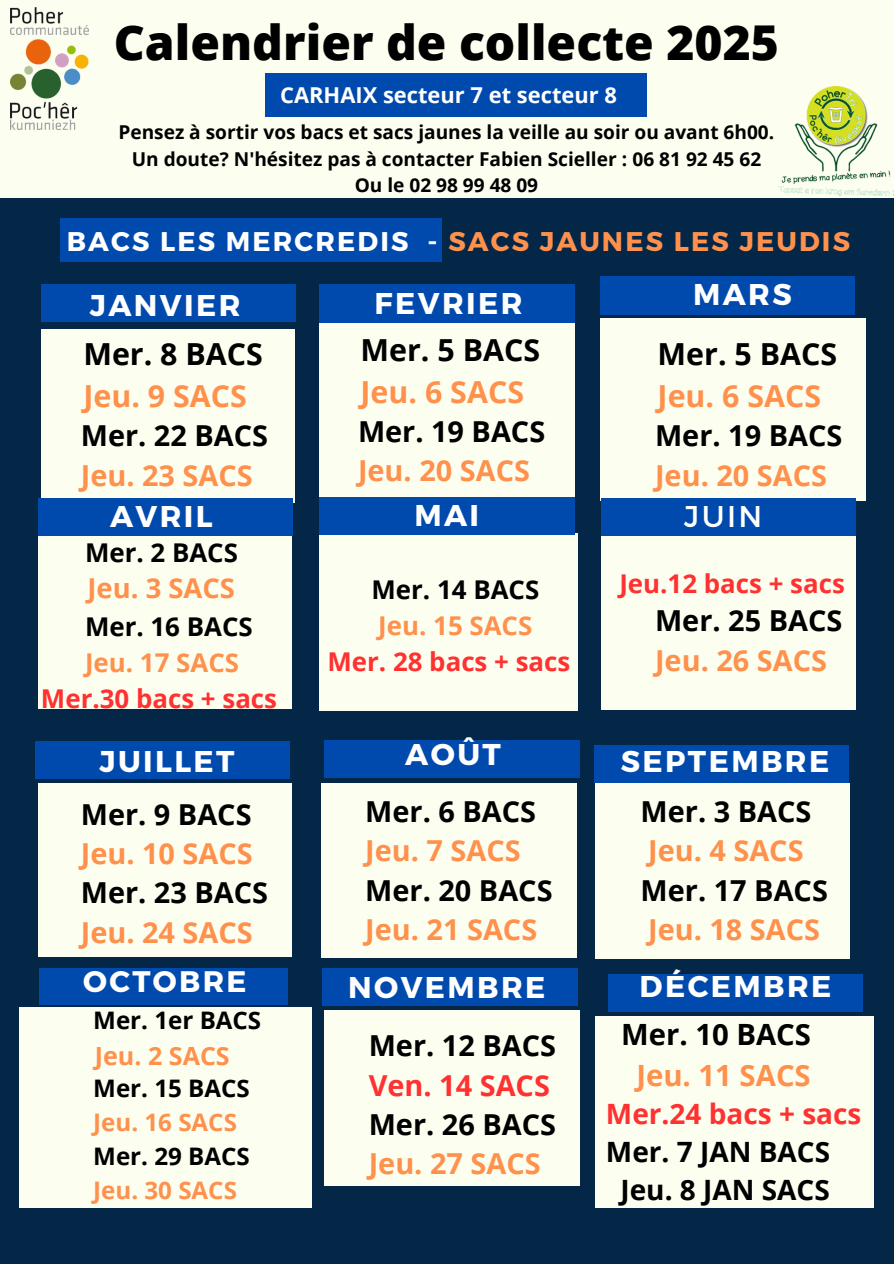
<style>
.page{position:relative;width:894px;height:1264px;background:#fff}
.page>*{position:absolute;margin:0;border:0;box-sizing:border-box;transform-origin:0 0}
.t1{font:800 48px "Open Sans";color:#000}
.t2{font:700 30.3px/41.7px "Open Sans";color:#000}
.t3{font:700 30px "Montserrat";letter-spacing:.08em;color:#fff}
.t4{font:30px "Montserrat";color:#fff}
.t5{font:700 29.7px "Montserrat";letter-spacing:.08em;color:#fff}
.t6{font:700 29.25px/40.5px "Open Sans";color:#000;text-align:center}
.t7{font:700 28.8px/39.3px "Open Sans";color:#000}
.t8{font:700 28.8px "Open Sans";color:#ff914d}
.t9{font:700 28.05px "Open Sans";color:#000}
.t10{font:700 28.05px "Open Sans";color:#ff3131}
.t11{font:700 27.3px "Open Sans";color:#ff914d}
.t12{font:700 27px "Montserrat";letter-spacing:.08em;color:#ff914d}
.t13{font:700 25.8px/36px "Open Sans";color:#ff3131;text-align:center}
.t14{font:700 25.8px/36px "Open Sans";color:#000}
.t15{font:700 25.05px "Open Sans";color:#ff914d}
.t16{font:700 24.15px "Open Sans";color:#000}
.t17{font:700 24.15px "Open Sans";color:#ff914d}
.t18{font:700 21.9px "Open Sans";color:#fff}
.t19{font:700 19.05px "Open Sans";color:#000}
.s1{color:#fff}
.s2{color:#ff914d}
.s3{color:#000}
.s4{color:#ff3131}
</style>
<div class="page">
<div style="left:0;top:0;width:893px;height:1263px;background:#fcfff0"></div>
<div style="left:0;top:198px;width:893px;height:1065px;background:#052747"></div>
<div style="left:41px;top:329px;width:253px;height:174px;background:#fcfff0"></div>
<div style="left:41px;top:285px;width:254px;height:37px;background:#004aad"></div>
<div style="left:319px;top:322px;width:255px;height:175px;background:#fcfff0"></div>
<div style="left:319px;top:285px;width:255px;height:37px;background:#004aad"></div>
<div style="left:600px;top:318px;width:265px;height:182px;background:#fcfff0"></div>
<div style="left:600px;top:277px;width:254px;height:37px;background:#004aad"></div>
<div style="left:38px;top:535px;width:253px;height:173px;background:#fcfff0"></div>
<div style="left:38px;top:498px;width:254px;height:38px;background:#004aad"></div>
<div style="left:319px;top:534px;width:258px;height:176px;background:#fcfff0"></div>
<div style="left:319px;top:497px;width:255px;height:37px;background:#004aad"></div>
<div style="left:601px;top:534px;width:254px;height:175px;background:#fcfff0"></div>
<div style="left:601px;top:498px;width:254px;height:38px;background:#004aad"></div>
<div style="left:38px;top:783px;width:253px;height:173px;background:#fcfff0"></div>
<div style="left:35px;top:741px;width:254px;height:37px;background:#004aad"></div>
<div style="left:321px;top:783px;width:255px;height:174px;background:#fcfff0"></div>
<div style="left:324px;top:740px;width:255px;height:37px;background:#004aad"></div>
<div style="left:595px;top:783px;width:254px;height:175px;background:#fcfff0"></div>
<div style="left:594px;top:745px;width:254px;height:37px;background:#004aad"></div>
<div style="left:20px;top:1007px;width:291px;height:200px;background:#fcfff0"></div>
<div style="left:39px;top:968px;width:248px;height:36px;background:#004aad"></div>
<div style="left:324px;top:1010px;width:255px;height:175px;background:#fcfff0"></div>
<div style="left:322px;top:968px;width:255px;height:37px;background:#004aad"></div>
<div style="left:595px;top:1016px;width:278px;height:191px;background:#fcfff0"></div>
<div style="left:608px;top:974px;width:254px;height:37px;background:#004aad"></div>
<img style="left:10px;top:7px;width:79px;height:123px">
<img style="left:778px;top:86px;width:115px;height:110px">
<div style="left:265px;top:73px;width:381px;height:43px;background:#004aad"></div>
<div style="left:60px;top:218px;width:381px;height:43px;background:#004aad"></div>
<p class="t1" style="left:114px;top:9px;width:666px">Calendrier de collecte 2025</p>
<p class="t18" style="left:280px;top:80px;width:338px">CARHAIX secteur 7 et secteur 8</p>
<h1 class="t19" style="left:118px;top:119px;width:657px">Pensez à sortir vos bacs et sacs jaunes la veille au soir ou avant 6h00.</h1>
<p class="t19" style="left:132px;top:145px;width:630px">Un doute? N'hésitez pas à contacter Fabien Scieller : 06 81 92 45 62</p>
<p class="t19" style="left:354px;top:172px;width:185px">Ou le 02 98 99 48 09</p>
<h6 class="t12" style="left:67px;top:224px;width:784px"><span class="s1">BACS LES MERCREDIS -</span> SACS JAUNES LES JEUDIS</h6>
<p class="t3" style="left:90px;top:285px;width:152px">JANVIER</p>
<p class="t3" style="left:374px;top:284px;width:149px">FEVRIER</p>
<p class="t3" style="left:692px;top:274px;width:100px">MARS</p>
<h4 class="t2" style="left:83px;top:333px;width:181px">Mer. 8 BACS<br><span class="s2">Jeu. 9 SACS</span></h4>
<h4 class="t7" style="left:81px;top:415px;width:189px">Mer. 22 BACS</h4>
<p class="t8" style="left:81px;top:455px;width:173px">Jeu. 23 SACS</p>
<p class="t2" style="left:360px;top:328px;width:181px">Mer. 5 BACS<br><span class="s2">Jeu. 6 SACS</span></p>
<p class="t7" style="left:358px;top:411px;width:189px">Mer. 19 BACS</p>
<p class="t8" style="left:358px;top:450px;width:173px">Jeu. 20 SACS</p>
<h2 class="t2" style="left:657px;top:333px;width:181px">Mer. 5 BACS<br><span class="s2">Jeu. 6 SACS</span></h2>
<h2 class="t7" style="left:655px;top:415px;width:189px">Mer. 19 BACS</h2>
<p class="t8" style="left:655px;top:455px;width:173px">Jeu. 20 SACS</p>
<p class="t3" style="left:110px;top:497px;width:104px">AVRIL</p>
<h5 class="t3" style="left:414px;top:496px;width:66px">MAI</h5>
<p class="t4" style="left:684px;top:497px;width:79px">JUIN</p>
<p class="t14" style="left:85px;top:533px;width:154px">Mer. 2 BACS</p>
<p class="t11" style="left:87px;top:568px;width:149px">Jeu. 3 SACS</p>
<p class="t14" style="left:85px;top:608px;width:169px">Mer. 16 BACS<br><span class="s2">Jeu. 17 SACS</span></p>
<h2 class="t13" style="left:41px;top:680px;width:237px">Mer.30 bacs + sacs</h2>
<h2 class="t3" style="left:99px;top:742px;width:136px">JUILLET</h2>
<p class="t7" style="left:81px;top:793px;width:189px">Mer. 9 BACS<br><span class="s2">Jeu. 10 SACS<br></span>Mer. 23 BACS</p>
<p class="t8" style="left:81px;top:912px;width:173px">Jeu. 24 SACS</p>
<p class="t13" style="left:327px;top:571px;width:244px"><span class="s3">Mer. 14 BACS<br></span><span class="s2">Jeu. 15 SACS<br></span>Mer. 28 bacs + sacs</p>
<h6 class="t13" style="left:619px;top:565px;width:227px">Jeu.12 bacs + sacs</h6>
<h6 class="t7" style="left:655px;top:600px;width:189px">Mer. 25 BACS</h6>
<h2 class="t8" style="left:655px;top:640px;width:173px">Jeu. 26 SACS</h2>
<p class="t3" style="left:405px;top:735px;width:97px">AOÛT</p>
<h4 class="t7" style="left:365px;top:791px;width:189px">Mer. 6 BACS<br><span class="s2">Jeu. 7 SACS<br></span>Mer. 20 BACS</h4>
<p class="t8" style="left:365px;top:909px;width:173px">Jeu. 21 SACS</p>
<h4 class="t3" style="left:620px;top:741px;width:210px">SEPTEMBRE</h4>
<p class="t7" style="left:640px;top:791px;width:189px">Mer. 3 BACS<br><span class="s2">Jeu. 4 SACS<br></span>Mer. 17 BACS</p>
<h3 class="t8" style="left:648px;top:909px;width:173px">Jeu. 18 SACS</h3>
<p class="t5" style="left:83px;top:961px;width:165px">OCTOBRE</p>
<p class="t3" style="left:348px;top:968px;width:199px">NOVEMBRE</p>
<h2 class="t3" style="left:639px;top:967px;width:193px">DÉCEMBRE</h2>
<p class="t16" style="left:93px;top:1002px;width:169px">Mer. 1er BACS</p>
<h2 class="t15" style="left:95px;top:1038px;width:136px">Jeu. 2 SACS</h2>
<h2 class="t16" style="left:93px;top:1071px;width:158px">Mer. 15 BACS</h2>
<p class="t17" style="left:93px;top:1105px;width:145px">Jeu. 16 SACS</p>
<p class="t16" style="left:93px;top:1139px;width:158px">Mer. 29 BACS</p>
<h4 class="t17" style="left:93px;top:1172px;width:145px">Jeu. 30 SACS</h4>
<h6 class="t7" style="left:368px;top:1025px;width:189px">Mer. 12 BACS<br><span class="s4">Ven. 14 SACS<br></span>Mer. 26 BACS</h6>
<p class="t8" style="left:368px;top:1143px;width:173px">Jeu. 27 SACS</p>
<p class="t6" style="left:621px;top:1013px;width:191px">Mer. 10 BACS<br><span class="s2">Jeu. 11 SACS</span></p>
<p class="t10" style="left:605px;top:1093px;width:257px">Mer.24 bacs + sacs</p>
<p class="t9" style="left:605px;top:1132px;width:226px">Mer. 7 JAN BACS</p>
<p class="t9" style="left:620px;top:1170px;width:211px">Jeu. 8 JAN SACS</p>
</div>
